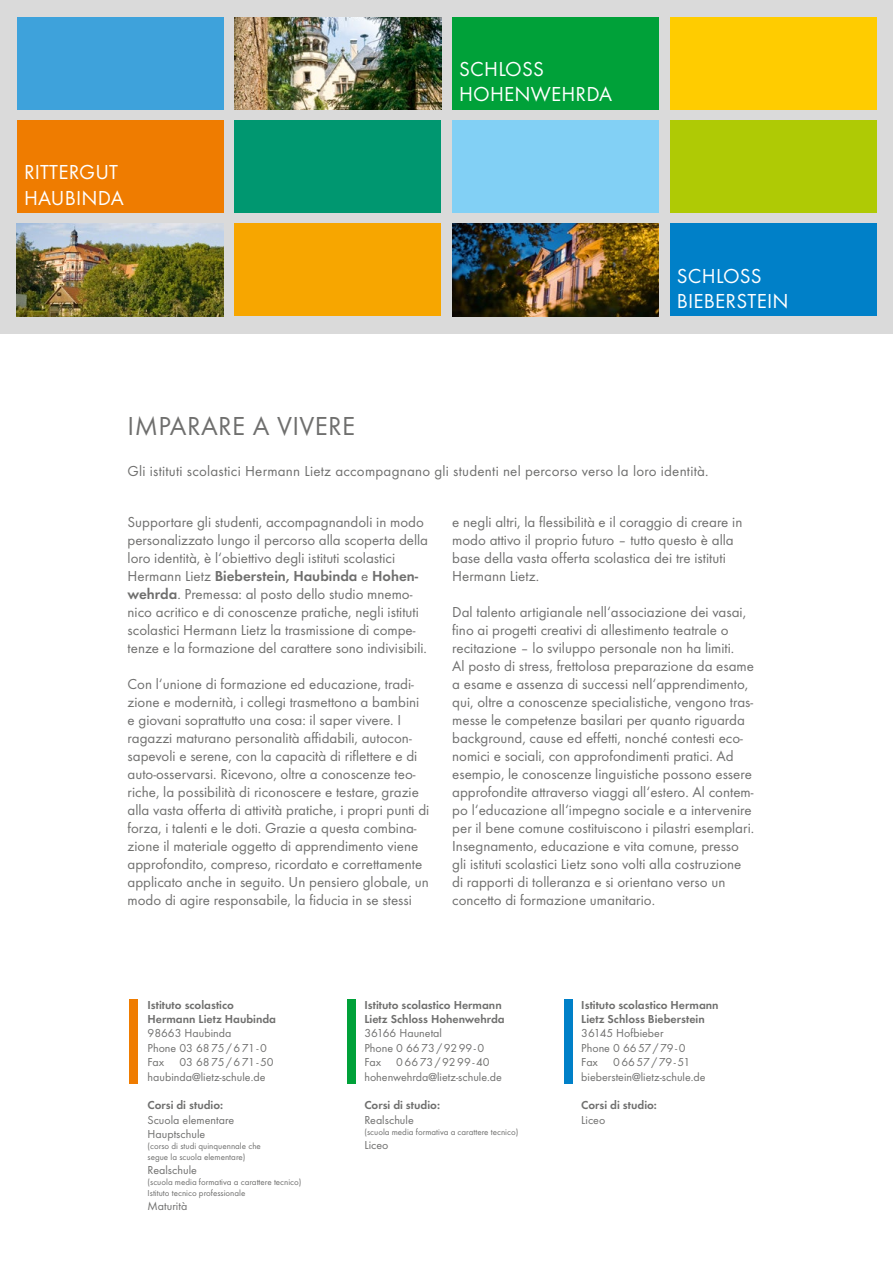
<style>
.page{position:relative;width:893px;height:1263px;background:#fff}
.page>*{position:absolute;margin:0;border:0;box-sizing:border-box;transform-origin:0 0}
.t1{font:27px "Futura T";letter-spacing:.015em;color:#6f6f6e}
.t2{font:21px/25.2px "Futura T";letter-spacing:.01em;color:#fff}
.t3{font:15px/18px "Futura T";color:#6f6f6e}
.t4{font:12px/14.4px "Futura T";color:#6f6f6e}
.t5{font:600 12px/14.4px "Futura T";color:#6f6f6e}
.t6{font:9px/10.8px "Futura T";color:#6f6f6e}
.s1{font-weight:600}
</style>
<div class="page">
<div style="left:0;top:0;width:893px;height:333px;background:#dadada"></div>
<div style="left:17px;top:17px;width:206px;height:93px;background:#3ea2db"></div>
<div style="left:17px;top:120px;width:206px;height:93px;background:#ef7c00"></div>
<div style="left:452px;top:17px;width:207px;height:93px;background:#00a139"></div>
<div style="left:670px;top:224px;width:206px;height:92px;background:#0080c8"></div>
<div style="left:670px;top:120px;width:206px;height:93px;background:#afca05"></div>
<img style="left:17px;top:224px;width:206px;height:92px">
<img style="left:235px;top:17px;width:206px;height:93px">
<img style="left:452px;top:224px;width:207px;height:92px">
<div style="left:235px;top:224px;width:206px;height:92px;background:#f7a600"></div>
<div style="left:670px;top:17px;width:206px;height:93px;background:#fc0"></div>
<div style="left:452px;top:120px;width:207px;height:93px;background:#82d0f5"></div>
<div style="left:235px;top:120px;width:206px;height:93px;background:#009770"></div>
<div style="left:130px;top:999px;width:8px;height:85px;background:#ef7c00"></div>
<div style="left:347px;top:999px;width:9px;height:85px;background:#00a139"></div>
<div style="left:564px;top:999px;width:9px;height:85px;background:#0080c8"></div>
<h2 class="t2" style="left:24px;top:160px;width:101px">RITTERGUT<br>HAUBIN DA</h2>
<h1 class="t1" style="left:128px;top:411px;width:229px">IMPARARE A VIVERE</h1>
<h2 class="t2" style="left:459px;top:56px;width:105px">Schloss<br>Hohenwehrda</h2>
<h2 class="t2" style="left:677px;top:263px;width:74px">Schloss<br>Bieberstei</h2>
<h2 class="t2" style="left:772px;top:288px;width:18px">n</h2>
<p class="t3" style="left:128px;top:462px;width:583px">Gli istituti scolastici Hermann Lietz accompagnano gli studenti nel percorso verso la loro identità.</p>
<p class="t3" style="left:128px;top:513px;width:302px">Supportare gli studenti, accompagnandoli in modo personalizzato lungo il percorso alla scoperta della loro identità, è l‘obiettivo degli istituti scolastici Hermann Lietz <span class="s1">Bieberstein, Haubinda</span> e <span class="s1">Hohen&shy;wehrda</span>. Premessa: al posto dello studio mnemo&shy;nico acritico e di conoscenze pratiche, negli istituti scolastici Hermann Lietz la trasmissione di compe&shy;tenze e la formazione del carattere sono indivisibili.</p>
<p class="t3" style="left:128px;top:675px;width:303px">Con l‘unione di formazione ed educazione, tradi&shy;zione e modernità, i collegi trasmettono a bambini e giovani soprattutto una cosa: il saper vivere. I ragazzi maturano personalità affidabili, autocon&shy;sapevoli e serene, con la capacità di riflettere e di auto-osservarsi. Ricevono, oltre a conoscenze teo&shy;riche, la possibilità di riconoscere e testare, grazie alla vasta offerta di attività pratiche, i propri punti di forza, i talenti e le doti. Grazie a questa combina&shy;zione il materiale oggetto di apprendimento viene approfondito, compreso, ricordato e correttamente applicato anche in seguito. Un pensiero globale, un modo di agire responsabile, la fiducia in se stessi</p>
<p class="t3" style="left:452px;top:513px;width:292px">e negli altri, la flessibilità e il coraggio di creare in modo attivo il proprio futuro – tutto questo è alla base della vasta offerta scolastica dei tre istituti Hermann Lietz.</p>
<p class="t3" style="left:452px;top:603px;width:303px">Dal talento artigianale nell‘associazione dei vasai, fino ai progetti creativi di allestimento teatrale o recitazione – lo sviluppo personale non ha limiti.<br>Al posto di stress, frettolosa preparazione da esame a esame e assenza di successi nell‘apprendimento, qui, oltre a conoscenze specialistiche, vengono tras&shy;messe le competenze basilari per quanto riguarda background, cause ed effetti, nonché contesti eco&shy;nomici e sociali, con approfondimenti pratici. Ad esempio, le conoscenze linguistiche possono essere approfondite attraverso viaggi all‘estero. Al contem&shy;po l‘educazione all‘impegno sociale e a intervenire per il bene comune costituiscono i pilastri esemplari.<br>Insegnamento, educazione e vita comune, presso gli istituti scolastici Lietz sono volti alla costruzione di rapporti di tolleranza e si orientano verso un concetto di formazione umanitario.</p>
<p class="t5" style="left:148px;top:997px;width:130px">Istituto scolastico<br>Hermann Lietz Haubinda</p>
<p class="t4" style="left:148px;top:1026px;width:121px">98663 Haubinda<br>Phone 03 6875/671-0<br>Fax</p>
<p class="t4" style="left:148px;top:1055px;width:128px;text-indent:32px">03 6875/671-50 haubinda@lietz-schule.de</p>
<p class="t5" style="left:148px;top:1098px;width:77px">Corsi di studio:</p>
<p class="t4" style="left:148px;top:1112px;width:88px">Scuola elementare<br>Hauptschule</p>
<p class="t6" style="left:148px;top:1140px;width:115px">(corso di studi quinquennale che segue la scuola elementare)</p>
<p class="t4" style="left:148px;top:1163px;width:51px">Realschule</p>
<p class="t6" style="left:148px;top:1176px;width:155px">(scuola media formativa a carattere tecnico)<br>Istituto tecnico professionale</p>
<p class="t4" style="left:148px;top:1199px;width:41px">Maturità</p>
<p class="t5" style="left:364px;top:997px;width:142px">Istituto scolastico Hermann<br>Lietz Schloss Hohenwehrda</p>
<p class="t4" style="left:364px;top:1026px;width:121px">36166 Haunetal<br>Phone 0 6673/9299-0<br>Fax</p>
<p class="t4" style="left:364px;top:1055px;width:139px;text-indent:32px">06673/9299-40 hohenwehrda@lietz-schule.de</p>
<p class="t5" style="left:364px;top:1098px;width:77px">Corsi di studio:</p>
<p class="t4" style="left:364px;top:1112px;width:51px">Realschule</p>
<p class="t6" style="left:364px;top:1126px;width:155px">(scuola media formativa a carattere tecnico)</p>
<p class="t4" style="left:364px;top:1138px;width:26px">Liceo</p>
<p class="t5" style="left:581px;top:997px;width:139px">Istituto scolastico Hermann<br>Lietz Schloss Bieberstein</p>
<p class="t4" style="left:581px;top:1026px;width:106px">36145 Hofbieber<br>Phone 0 6657/79-0<br>Fax</p>
<p class="t4" style="left:581px;top:1055px;width:126px;text-indent:32px">06657/79-51 bieberstein@lietz-schule.de</p>
<p class="t5" style="left:581px;top:1098px;width:77px">Corsi di studio:</p>
<p class="t4" style="left:581px;top:1112px;width:26px">Liceo</p>
</div>
